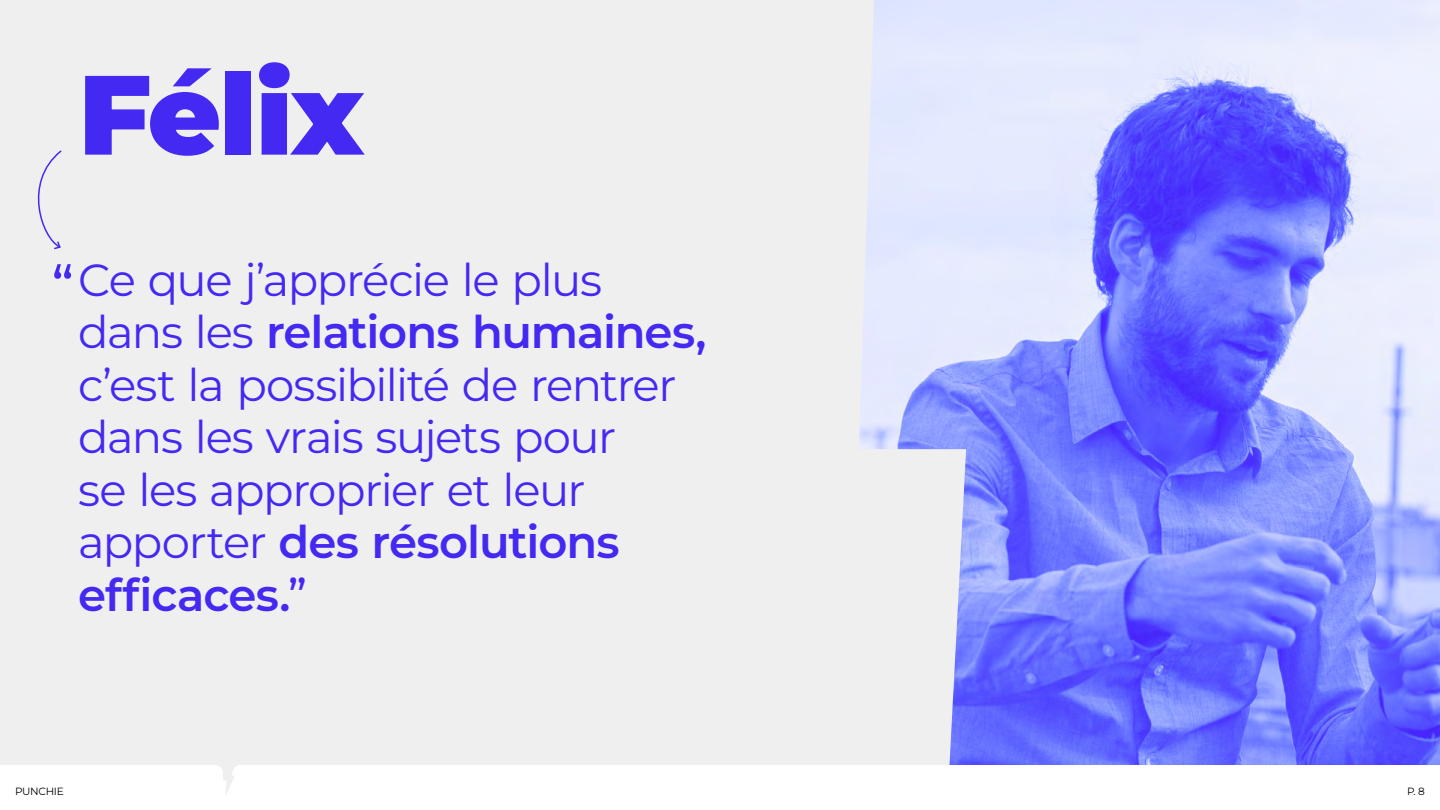
<style>
.page{position:relative;width:1440px;height:810px;background:#fff}
.page>*{position:absolute;margin:0;border:0;box-sizing:border-box;transform-origin:0 0}
.t1{font:900 112.5px "Montserrat";letter-spacing:-.01em;color:#4429f2}
.t2{font:45px/52.5px "Montserrat";letter-spacing:-.03em;color:#4429f2}
.t3{font:10.5px "Montserrat";letter-spacing:-.03em;color:#000}
.s1{font-weight:600}
.s2{font-weight:500}
</style>
<div class="page">
<div style="left:0;top:0;width:859px;height:794px;background:#efefef"></div>
<img style="left:859px;top:0;width:581px;height:765px">
<svg style="left:54px;top:264px;width:17px;height:15px"></svg>
<svg style="left:22px;top:149px;width:41px;height:101px"></svg>
<h1 class="t1" style="left:79px;top:40px;width:286px">Félix</h1>
<p class="t2" style="left:78px;top:252px;width:630px">Ce que j’apprécie le plus dans les <span class="s1">relations humaines, </span>c’est la possibilité de rentrer dans les vrais sujets pour<br>se les approprier et leur apporter <span class="s1">des résolutions efficaces.</span><span class="s2">”</span></p>
<p class="t3" style="left:15px;top:784px;width:50px">PUNCHIE</p>
<p class="t3" style="left:1407px;top:784px;width:19px">P. 8</p>
</div>
